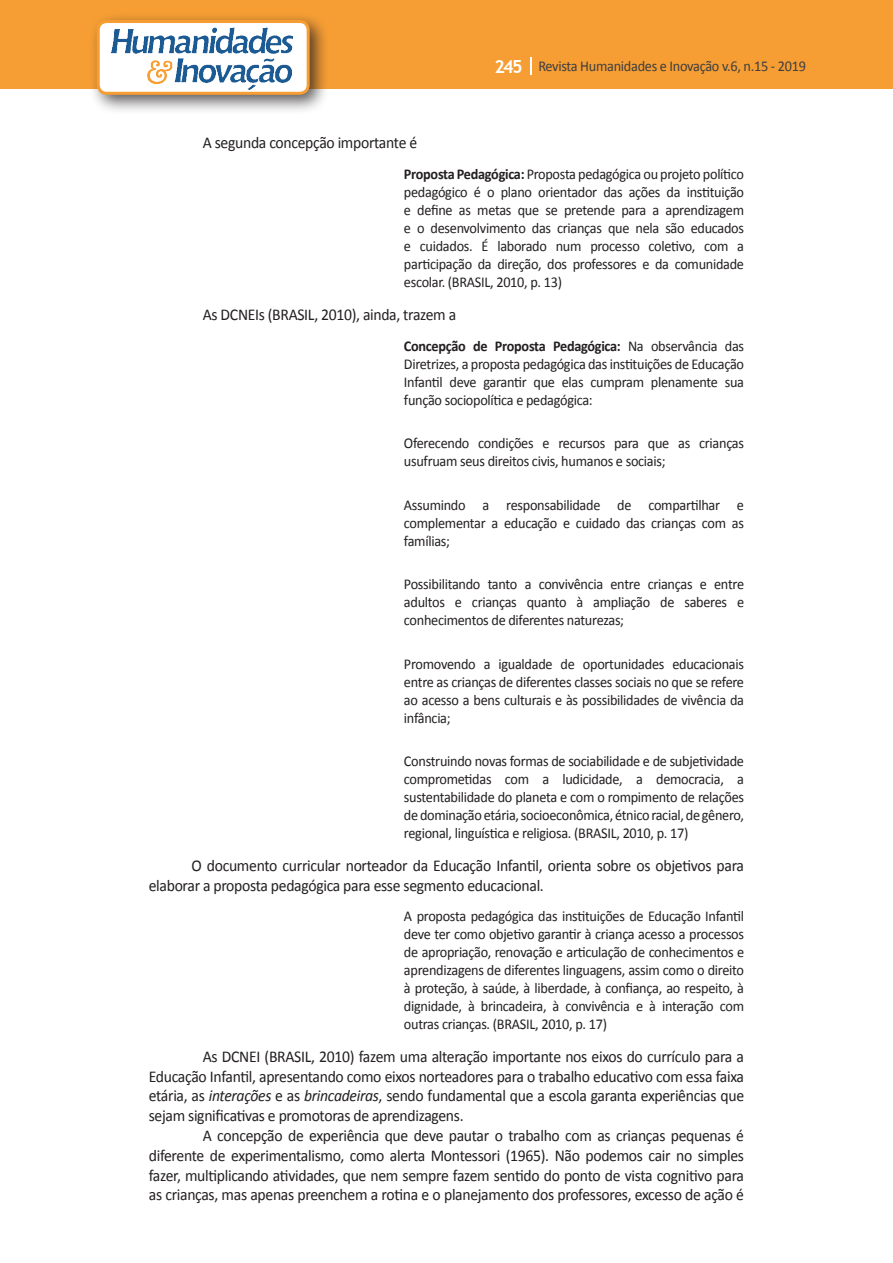
<style>
.page{position:relative;width:893px;height:1263px;background:#fff}
.page>*{position:absolute;margin:0;border:0;box-sizing:border-box;transform-origin:0 0}
.texto{font:16.5px/19.8px "Calibri";letter-spacing:-.02em;color:#231f20;text-align:justify;scale:.95 1}
.citacao{font:15px/18px "Calibri";letter-spacing:-.02em;color:#231f20;text-align:justify;scale:.95 1}
.t1{font:15px "Calibri";letter-spacing:-.02em;color:#3e3e3f;scale:.95 1}
.s1{font-family:"Trebuchet MS";font-weight:700;font-size:18px;color:#fff}
.s2{font-weight:700}
.s3{font-style:italic}
</style>
<div class="page">
<div style="left:0;top:0;width:893px;height:88px;background:#f69e34"></div>
<svg style="left:530px;top:57px;width:2px;height:18px"></svg>
<div style="left:88px;top:12px;width:242px;height:103px;background:#231f20;opacity:.75"></div>
<div style="left:98px;top:22px;width:210px;height:71px;background:#fff;border-radius:9px"></div>
<img style="left:112px;top:27px;width:181px;height:62px">
<div style="left:97px;top:20px;width:213px;height:75px;border:3px solid #f69e34;border-radius:9px"></div>
<p class="t1" style="left:495px;top:57px;width:329px"><span class="s1">245</span> Revista Humanidades e Inovação v.6, n.15 - 2019</p>
<p class="texto" style="left:203px;top:133px;width:227px">A segunda concepção importante é</p>
<p class="citacao" style="left:404px;top:165px;width:360px"><span class="s2">Proposta Pedagógica:</span> Proposta pedagógica ou projeto político pedagógico é o plano orientador das ações da instituição e define as metas que se pretende para a aprendizagem e o desenvolvimento das crianças que nela são educados e cuidados. É laborado num processo coletivo, com a participação da direção, dos professores e da comunidade escolar. (BRASIL, 2010, p. 13)</p>
<p class="texto" style="left:203px;top:304px;width:268px">As DCNEIs (BRASIL, 2010), ainda, trazem a</p>
<p class="citacao" style="left:404px;top:337px;width:360px"><span class="s2">Concepção de Proposta Pedagógica:</span> Na observância das Diretrizes, a proposta pedagógica das instituições de Educação Infantil deve garantir que elas cumpram plenamente sua função sociopolítica e pedagógica:</p>
<p class="citacao" style="left:404px;top:434px;width:359px">Oferecendo condições e recursos para que as crianças usufruam seus direitos civis, humanos e sociais;</p>
<p class="citacao" style="left:404px;top:496px;width:360px">Assumindo a responsabilidade de compartilhar e complementar a educação e cuidado das crianças com as famílias;</p>
<p class="citacao" style="left:404px;top:575px;width:360px">Possibilitando tanto a convivência entre crianças e entre adultos e crianças quanto à ampliação de saberes e conhecimentos de diferentes naturezas;</p>
<p class="citacao" style="left:404px;top:655px;width:359px">Promovendo a igualdade de oportunidades educacionais entre as crianças de diferentes classes sociais no que se refere ao acesso a bens culturais e às possibilidades de vivência da infância;</p>
<p class="citacao" style="left:404px;top:752px;width:359px">Construindo novas formas de sociabilidade e de subjetividade comprometidas com a ludicidade, a democracia, a sustentabilidade do planeta e com o rompimento de relações de dominação etária, socioeconômica, étnico racial, de gênero, regional, linguística e religiosa. (BRASIL, 2010, p. 17)</p>
<p class="texto" style="left:149px;top:855px;width:628px;text-indent:43px">O documento curricular norteador da Educação Infantil, orienta sobre os objetivos para elaborar a proposta pedagógica para esse segmento educacional.</p>
<p class="citacao" style="left:404px;top:907px;width:360px">A proposta pedagógica das instituições de Educação Infantil deve ter como objetivo garantir à criança acesso a processos de apropriação, renovação e articulação de conhecimentos e aprendizagens de diferentes linguagens, assim como o direito à proteção, à saúde, à liberdade, à confiança, ao respeito, à dignidade, à brincadeira, à convivência e à interação com outras crianças. (BRASIL, 2010, p. 17)</p>
<p class="texto" style="left:149px;top:1046px;width:628px;text-indent:54px">As DCNEI (BRASIL, 2010) fazem uma alteração importante nos eixos do currículo para a Educação Infantil, apresentando como eixos norteadores para o trabalho educativo com essa faixa etária, as <span class="s3">interações</span> e as <span class="s3">brincadeiras</span>, sendo fundamental que a escola garanta experiências que sejam significativas e promotoras de aprendizagens.</p>
<p class="texto" style="left:149px;top:1126px;width:628px;text-indent:54px">A concepção de experiência que deve pautar o trabalho com as crianças pequenas é diferente de experimentalismo, como alerta Montessori (1965). Não podemos cair no simples fazer, multiplicando atividades, que nem sempre fazem sentido do ponto de vista cognitivo para as crianças, mas apenas preenchem a rotina e o planejamento dos professores, excesso de ação é</p>
</div>
